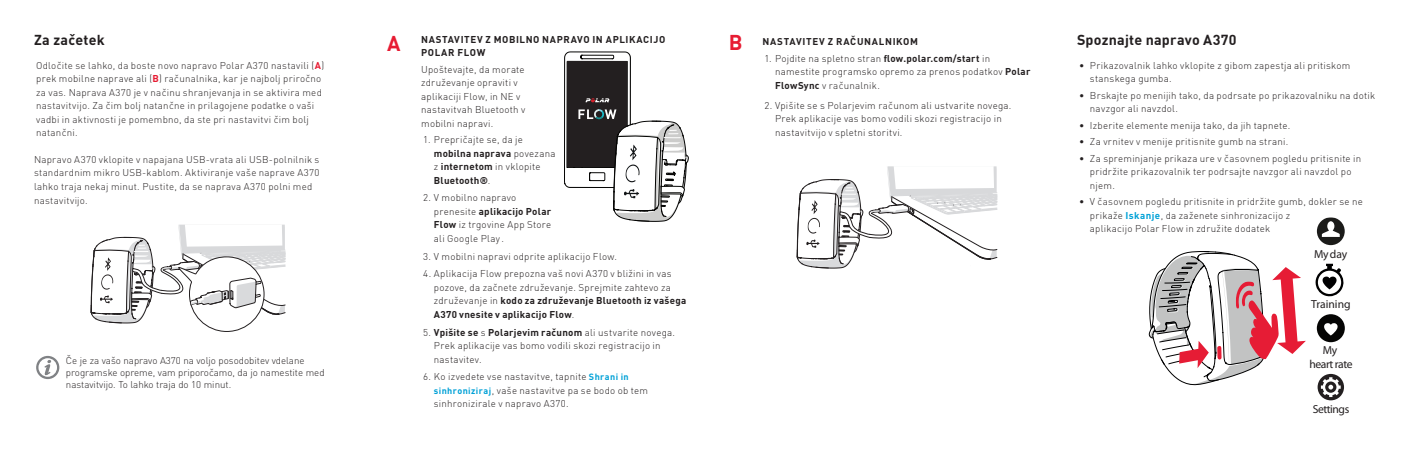
<style>
.page{position:relative;width:1412px;height:451px;background:#fff}
.page>*{position:absolute;margin:0;border:0;box-sizing:border-box;transform-origin:0 0}
.t1{font:700 21px "DIN Offc";color:#e71c33}
.t2{font:700 14.25px "DIN Offc";letter-spacing:.015em;color:#231f20}
.t3{font:700 14.25px "DIN Pro";letter-spacing:.02em;color:#231f20}
.t4{font:11.55px/14px "Roboto Condensed Regular 1200311";letter-spacing:-.035em;color:#231f20;text-align:center}
.t5{font:11.55px "Roboto Condensed Regular 1200311";color:#231f20}
.t6{font:300 9.75px/13.5px "DIN Offc";letter-spacing:.025em;color:#231f20}
.t7{font:300 9.75px/13.5px "DIN Pro";letter-spacing:.025em;color:#231f20}
.t8{font:300 9.75px/11.7px "DIN Pro";color:#231f20}
.t9{font:700 9.75px/13.5px "DIN Offc";letter-spacing:.025em;color:#231f20}
.t10{font:700 9.75px/13.5px "DIN Offc";letter-spacing:.055em;color:#231f20}
.t11{font:700 9.75px "DIN Pro";letter-spacing:.07em;color:#231f20}
.s1{font-family:"DIN Pro"}
.s2{font-family:"DINOT";font-weight:700;color:#00a1d7}
.s3{font-family:"DIN Offc"}
.s4{font-weight:300}
.s5{font-weight:700}
.s6{font-family:"DIN Pro";font-weight:700}
.s7{font-family:"DINOT";font-weight:700;font-size:9px;color:#00a1d7}
.s8{font-family:"DIN Offc";font-weight:700}
.s9{font-family:"DIN Offc";font-weight:700;color:#e71c33}
</style>
<div class="page">
<svg style="left:564px;top:51px;width:125px;height:171px"></svg>
<svg style="left:1148px;top:251px;width:158px;height:134px"></svg>
<svg style="left:1315px;top:264px;width:29px;height:33px"></svg>
<svg style="left:1317px;top:217px;width:27px;height:28px"></svg>
<svg style="left:1317px;top:374px;width:27px;height:26px"></svg>
<svg style="left:1321px;top:377px;width:19px;height:20px"></svg>
<div style="left:1317px;top:314px;width:28px;height:28px;background:#050504;border-radius:50%"></div>
<svg style="left:1324px;top:323px;width:14px;height:12px"></svg>
<svg style="left:796px;top:166px;width:201px;height:103px"></svg>
<svg style="left:36px;top:356px;width:23px;height:23px"></svg>
<svg style="left:90px;top:224px;width:196px;height:108px"></svg>
<h2 class="t3" style="left:34px;top:28px;width:72px">Za začetek</h2>
<h2 class="t2" style="left:1077px;top:30px;width:161px">Spoznajte napravo A370</h2>
<p class="t6" style="left:1090px;top:58px;width:262px;text-indent:-11px">• Prikazovalnik lahko vklopite z gibom zapestja ali pritiskom stanskega gumba.</p>
<p class="t6" style="left:1090px;top:88px;width:287px;text-indent:-11px">• Brskajte po menijih tako, da podrsate po prikazovalniku na dotik navzgor ali navzdol.</p>
<p class="t6" style="left:1079px;top:118px;width:212px">• Izberite elemente menija tako, da jih tapnete.</p>
<p class="t6" style="left:1079px;top:135px;width:211px">• Za vrnitev v menije pritisnite gumb na strani.</p>
<p class="t6" style="left:1090px;top:151px;width:273px;text-indent:-11px">• Za spreminjanje prikaza ure v <span class="s1">časovnem</span> pogledu pritisnite in pridržite prikazovalnik ter podrsajte navzgor ali navzdol po njem.</p>
<p class="t6" style="left:1090px;top:195px;width:274px;text-indent:-11px">• V <span class="s1">časovnem</span> pogledu pritisnite in pridržite gumb, dokler se ne prikaže <span class="s2">Iskanje</span>, da zaženete sinhronizacijo z<br>aplikacijo Polar Flow in združite dodatek</p>
<h1 class="t1" style="left:729px;top:29px;width:15px">B</h1>
<p class="t10" style="left:421px;top:32px;width:246px">NASTAVITEV Z MOBILNO NAPRAVO IN APLIKACIJO<br>POLAR FLOW</p>
<p class="t6" style="left:421px;top:62px;width:106px">Upoštevajte, da morate združevanje opraviti v aplikaciji Flow, in NE v nastavitvah Bluetooth v mobilni napravi.</p>
<p class="t7" style="left:423px;top:132px;width:101px">1. Prepričajte <span class="s3">se, da je</span></p>
<p class="t9" style="left:434px;top:146px;width:123px">mobilna naprava <span class="s4">povezana z</span> internetom <span class="s4">in vklopite<br></span>Bluetooth®<span class="s4">.</span></p>
<p class="t6" style="left:434px;top:191px;width:119px;text-indent:-11px">2. V mobilno napravo prenesite <span class="s5">aplikacijo Polar<br>Flow</span> iz trgovine App Store ali Google Play .</p>
<p class="t6" style="left:423px;top:249px;width:195px">3. V mobilni napravi odprite aplikacijo Flow.</p>
<p class="t6" style="left:434px;top:267px;width:254px;text-indent:-11px">4. Aplikacija Flow prepozna vaš novi A370 v bližini in vas pozove, da <span class="s1">začnete</span> združevanje. Sprejmite zahtevo za združevanje in <span class="s5">kodo za združevanje Bluetooth iz vašega A370 vnesite v aplikacijo Flow</span>.</p>
<p class="t6" style="left:434px;top:325px;width:243px;text-indent:-11px">5. <span class="s5">Vpišite se</span> s <span class="s5">Polarjevim</span> <span class="s6">računom</span> ali ustvarite novega.<br>Prek aplikacije vas bomo vodili skozi registracijo in nastavitev.</p>
<p class="t6" style="left:434px;top:370px;width:216px;text-indent:-11px">6. Ko izvedete vse nastavitve, tapnite <span class="s7">Shrani in sinhroniziraj</span>, vaše nastavitve pa se bodo ob tem sinhronizirale v napravo A370.</p>
<h1 class="t1" style="left:387px;top:30px;width:15px">A</h1>
<p class="t11" style="left:762px;top:34px;width:157px">NASTAVITEV Z RAČUNALNIKOM</p>
<p class="t6" style="left:775px;top:52px;width:257px;text-indent:-11px">1. Pojdite na spletno stran <span class="s5">flow.polar.com/start</span> in namestite programsko opremo za prenos podatkov <span class="s5">Polar</span></p>
<p class="t7" style="left:775px;top:78px;width:106px"><span class="s8">FlowSync</span> <span class="s3">v</span> računalnik<span class="s3">.</span></p>
<p class="t6" style="left:775px;top:98px;width:238px;text-indent:-11px">2. Vpišite se s Polarjevim <span class="s1">računom</span> ali ustvarite novega.<br>Prek aplikacije vas bomo vodili skozi registracijo in nastavitvijo v spletni storitvi.</p>
<p class="t7" style="left:36px;top:58px;width:289px">Odločite se lahko, da boste novo napravo Polar A370 nastavili <span class="s3">(</span><span class="s9">A</span><span class="s3">) prek mobilne naprave ali (</span><span class="s9">B</span><span class="s3">)</span> računalnika, kar je najbolj priročno za vas. Naprava A370 je v načinu shranjevanja in se aktivira med nastavitvijo. Za čim bolj natančne in prilagojene podatke o vaši vadbi in aktivnosti je pomembno, da ste pri nastavitvi čim bolj natančni.</p>
<p class="t7" style="left:34px;top:152px;width:287px">Napravo A370 vklopite v napajana USB-vrata ali USB-polnilnik s standardnim mikro USB-kablom. Aktiviranje vaše naprave A370 lahko traja nekaj minut. Pustite, da se naprava A370 polni med nastavitvijo.</p>
<p class="t4" style="left:1314px;top:247px;width:35px">My day</p>
<p class="t5" style="left:1311px;top:297px;width:41px">Training</p>
<p class="t4" style="left:1309px;top:343px;width:45px">My<br>heart rate</p>
<p class="t8" style="left:66px;top:354px;width:260px">Če je za vašo napravo A370 na voljo posodobitev vdelane programske opreme, vam priporočamo, da jo namestite med nastavitvijo. To lahko traja do 10 minut.</p>
<p class="t4" style="left:1312px;top:402px;width:38px">Settings</p>
</div>
